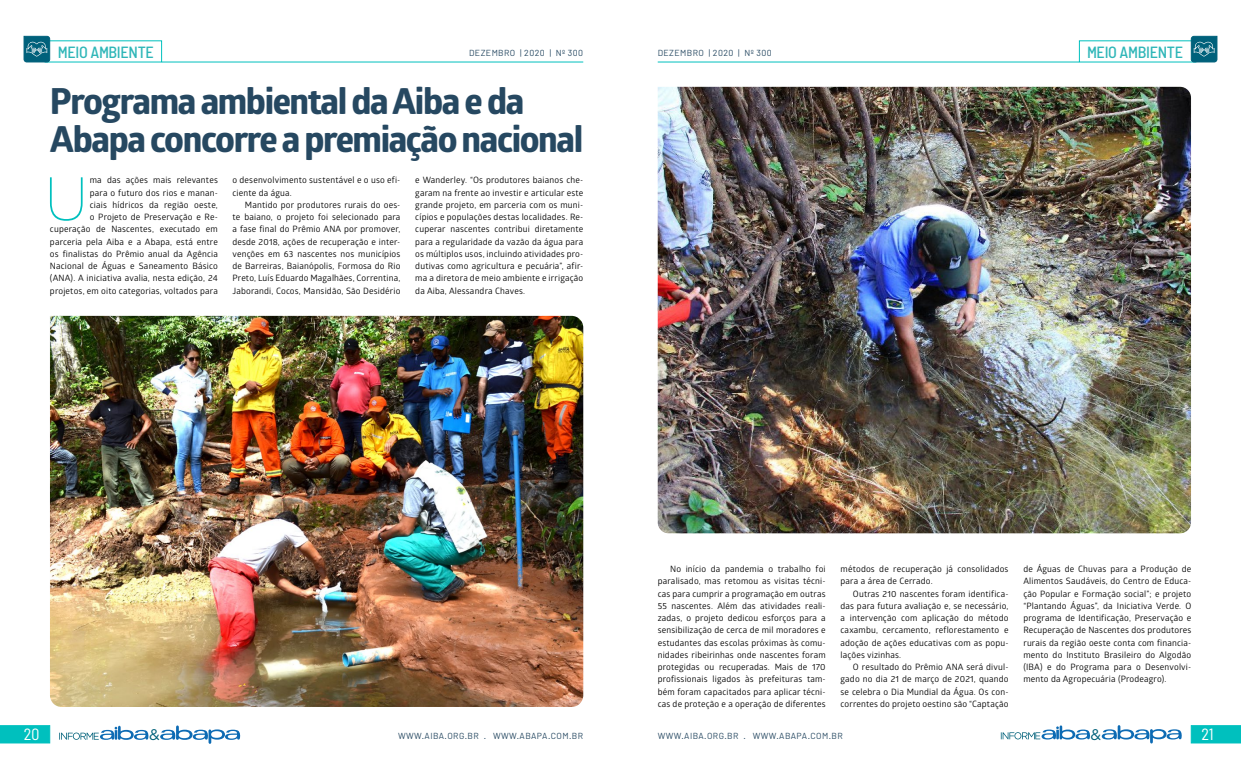
<style>
.page{position:relative;width:1241px;height:769px;background:#fff}
.page>*{position:absolute;margin:0;border:0;box-sizing:border-box;transform-origin:0 0}
.t1{font:200 62.04px "Kyrial Display Pro";color:#00c0be}
.t2{font:700 35.96px/38.4px "Globerx";letter-spacing:-.04em;color:#264861}
.t3{font:500 semi-condensed 16.19px "Barlow";letter-spacing:-.02em;color:#2eb6b8}
.t4{font:semi-condensed 16.19px "Barlow";color:#fff}
.t5{font:15.4px "Gotham Rounded";color:#00617a}
.t6{font:8.75px/12.2px "Glober";letter-spacing:.02em;color:#000;text-align:justify}
.t7{font:8.75px "Barlow";letter-spacing:.05em;color:#264861}
</style>
<div class="page">
<svg style="left:0;top:725px;width:50px;height:18px"></svg>
<svg style="left:1190px;top:725px;width:50px;height:18px"></svg>
<hr style="left:162px;top:62px;width:421px;height:1px;background:#00c0be">
<hr style="left:657px;top:62px;width:421px;height:1px;background:#00c0be">
<svg style="left:1190px;top:36px;width:27px;height:26px"></svg>
<svg style="left:160px;top:725px;width:80px;height:19px"></svg>
<svg style="left:59px;top:725px;width:90px;height:15px"></svg>
<svg style="left:1101px;top:725px;width:80px;height:19px"></svg>
<svg style="left:1000px;top:725px;width:90px;height:15px"></svg>
<svg style="left:23px;top:36px;width:27px;height:26px"></svg>
<img style="left:50px;top:316px;width:533px;height:391px">
<img style="left:657px;top:87px;width:533px;height:446px">
<h3 class="t3" style="left:58px;top:42px;width:97px">MEIO AMBIENTE</h3>
<h2 class="t2" style="left:50px;top:81px;width:534px">Programa ambiental da Aiba e da<br>Abapa concorre a premiação nacional</h2>
<h1 class="t1" style="left:44px;top:155px;width:46px">U</h1>
<p class="t7" style="left:469px;top:47px;width:116px">DEZEMBRO | 2020 | Nº 300</p>
<p class="t7" style="left:657px;top:47px;width:116px">DEZEMBRO | 2020 | Nº 300</p>
<h3 class="t3" style="left:1086px;top:42px;width:97px">MEIO AMBIENTE</h3>
<p class="t6" style="left:50px;top:174px;width:169px;text-align:right">ma das ações mais relevantes<br>para o futuro dos rios e manan-<br>ciais hídricos da região oeste,<br>o Projeto de Preservação e Re&shy;cuperação de Nascentes, executado em parceria pela Aiba e a Abapa, está entre os finalistas do Prêmio anual da Agência Nacional de Águas e Saneamento Básico (ANA). A iniciativa avalia, nesta edição, 24 projetos, em oito categorias, voltados para</p>
<p class="t6" style="left:232px;top:174px;width:169px">o desenvolvimento sustentável e o uso efi&shy;ciente da água.</p>
<p class="t6" style="left:415px;top:174px;width:169px">e Wanderley. “Os produtores baianos che&shy;garam na frente ao investir e articular este grande projeto, em parceria com os muni&shy;cípios e populações destas localidades. Re&shy;cuperar nascentes contribui diretamente para a regularidade da vazão da água para os múltiplos usos, incluindo atividades pro&shy;dutivas como agricultura e pecuária”, afir&shy;ma a diretora de meio ambiente e irrigação da Aiba, Alessandra Chaves.</p>
<p class="t6" style="left:232px;top:198px;width:169px;text-indent:12px">Mantido por produtores rurais do oes&shy;te baiano, o projeto foi selecionado para a fase final do Prêmio ANA por promover, desde 2018, ações de recuperação e inter&shy;venções em 63 nascentes nos municípios de Barreiras, Baianópolis, Formosa do Rio Preto, Luís Eduardo Magalhães, Correntina, Jaborandi, Cocos, Mansidão, São Desidério</p>
<p class="t6" style="left:657px;top:563px;width:169px;text-indent:12px">No início da pandemia o trabalho foi paralisado, mas retomou as visitas técni&shy;cas para cumprir a programação em outras 55 nascentes. Além das atividades reali&shy;zadas, o projeto dedicou esforços para a sensibilização de cerca de mil moradores e estudantes das escolas próximas às comu&shy;nidades ribeirinhas onde nascentes foram protegidas ou recuperadas. Mais de 170 profissionais ligados às prefeituras tam&shy;bém foram capacitados para aplicar técni&shy;cas de proteção e a operação de diferentes</p>
<p class="t6" style="left:840px;top:563px;width:169px">métodos de recuperação já consolidados para a área de Cerrado.</p>
<p class="t6" style="left:840px;top:587px;width:169px;text-indent:12px">Outras 210 nascentes foram identifica&shy;das para futura avaliação e, se necessário, a intervenção com aplicação do método caxambu, cercamento, reflorestamento e adoção de ações educativas com as popu&shy;lações vizinhas.</p>
<p class="t6" style="left:840px;top:661px;width:169px;text-indent:12px">O resultado do Prêmio ANA será divul&shy;gado no dia 21 de março de 2021, quando se celebra o Dia Mundial da Água. Os con&shy;correntes do projeto oestino são “Captação</p>
<p class="t6" style="left:1023px;top:563px;width:169px">de Águas de Chuvas para a Produção de Alimentos Saudáveis, do Centro de Educa&shy;ção Popular e Formação social”; e projeto “Plantando Águas”, da Iniciativa Verde. O programa de Identificação, Preservação e Recuperação de Nascentes dos produtores rurais da região oeste conta com financia&shy;mento do Instituto Brasileiro do Algodão (IBA) e do Programa para o Desenvolvi&shy;mento da Agropecuária (Prodeagro).</p>
<h3 class="t4" style="left:24px;top:724px;width:17px">20</h3>
<h3 class="t5" style="left:149px;top:725px;width:12px">&amp;</h3>
<h3 class="t5" style="left:1090px;top:725px;width:12px">&amp;</h3>
<h3 class="t4" style="left:1201px;top:724px;width:13px">21</h3>
<p class="t7" style="left:398px;top:730px;width:187px">WWW.AIBA.ORG.BR . WWW.ABAPA.COM.BR</p>
<p class="t7" style="left:657px;top:730px;width:187px">WWW.AIBA.ORG.BR . WWW.ABAPA.COM.BR</p>
</div>
